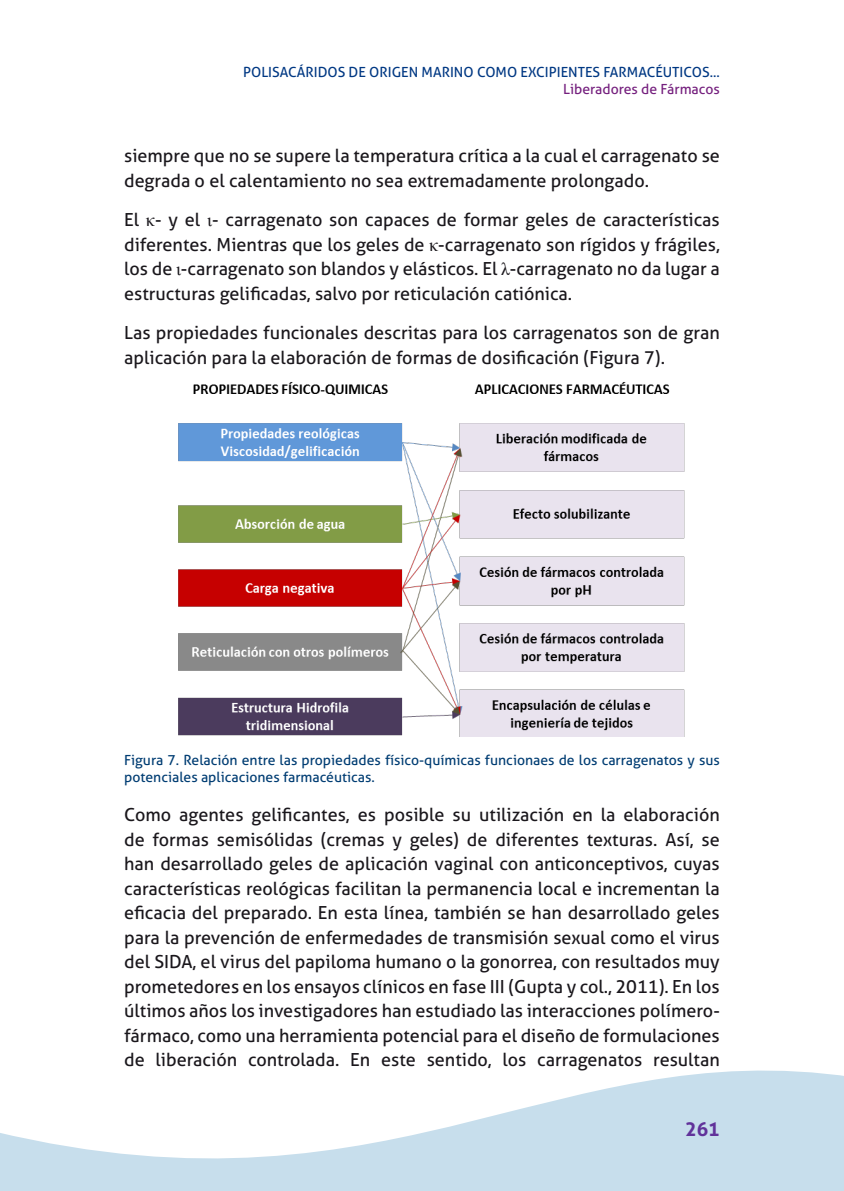
<style>
.page{position:relative;width:844px;height:1191px;background:#fff}
.page>*{position:absolute;margin:0;border:0;box-sizing:border-box;transform-origin:0 0}
.t1{font:700 19.25px "Aller";color:#61329a}
.TEXTO_COMUN{font:18.03px/24.5px "Aller";color:#1a171c}
.PIE_DE_FOTO{font:14px/16.8px "Aller";color:#003d73}
.t2{font:14px "Aller";color:#003883}
.t3{font:14px "Aller";color:#75207e}
.s1{font-family:"Times New Roman"}
</style>
<div class="page">
<svg style="left:0;top:1070px;width:843px;height:121px;fill:#c7deec"></svg>
<img style="left:178px;top:382px;width:507px;height:354px">
<p class="t2" style="left:243px;top:64px;width:478px">POLISACÁRIDOS DE ORIGEN MARINO COMO EXCIPIENTES FARMACÉUTICOS...</p>
<p class="t3" style="left:563px;top:81px;width:158px">Liberadores de Fármacos</p>
<p class="TEXTO_COMUN" style="left:124px;top:143px;width:597px">siempre que no se supere la temperatura crítica a la cual el carragenato se degrada o el calentamiento no sea extremadamente prolongado.</p>
<p class="TEXTO_COMUN" style="left:124px;top:207px;width:597px;text-align:justify">El <span class="s1">κ</span>- y el <span class="s1">ι</span>- carragenato son capaces de formar geles de características diferentes. Mientras que los geles de <span class="s1">κ</span>-carragenato son rígidos y frágiles, los de <span class="s1">ι</span>-carragenato son blandos y elásticos. El <span class="s1">λ</span>-carragenato no da lugar a estructuras gelificadas, salvo por reticulación catiónica.</p>
<p class="TEXTO_COMUN" style="left:124px;top:320px;width:597px">Las propiedades funcionales descritas para los carragenatos son de gran aplicación para la elaboración de formas de dosificación (Figura 7).</p>
<p class="PIE_DE_FOTO" style="left:124px;top:751px;width:597px">Figura 7. Relación entre las propiedades físico-químicas funcionaes de los carragenatos y sus potenciales aplicaciones farmacéuticas.</p>
<p class="TEXTO_COMUN" style="left:124px;top:802px;width:597px;text-align:justify">Como agentes gelificantes, es posible su utilización en la elaboración de formas semisólidas (cremas y geles) de diferentes texturas. Así, se han desarrollado geles de aplicación vaginal con anticonceptivos, cuyas características reológicas facilitan la permanencia local e incrementan la eficacia del preparado. En esta línea, también se han desarrollado geles para la prevención de enfermedades de transmisión sexual como el virus del SIDA, el virus del papiloma humano o la gonorrea, con resultados muy prometedores en los ensayos clínicos en fase III (Gupta y col., 2011). En los últimos años los investigadores han estudiado las interacciones polímero&shy;fármaco, como una herramienta potencial para el diseño de formulaciones de liberación controlada. En este sentido, los carragenatos resultan</p>
<p class="t1" style="left:685px;top:1117px;width:36px">261</p>
</div>
